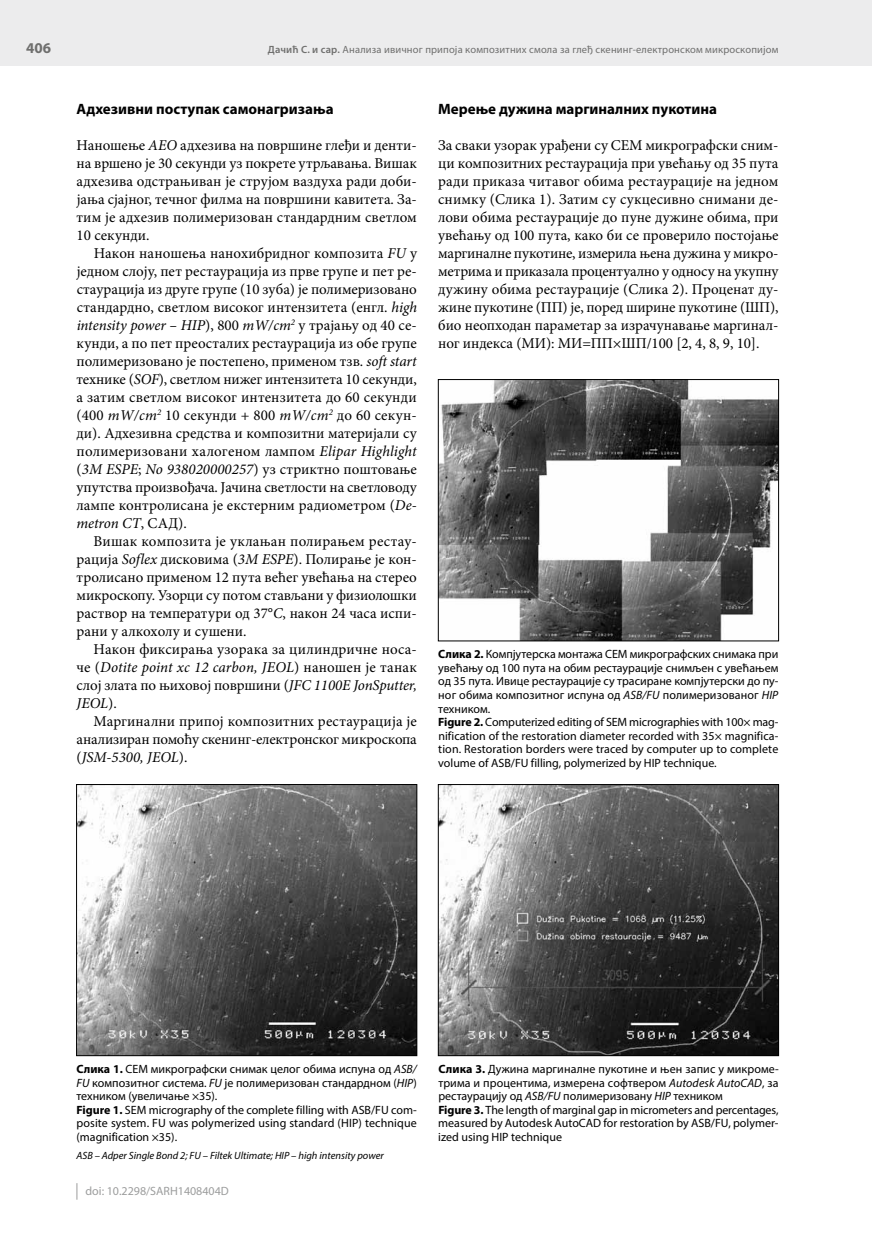
<style>
.page{position:relative;width:872px;height:1234px;background:#fff}
.page>*{position:absolute;margin:0;border:0;box-sizing:border-box;transform-origin:0 0}
.t1{font:15px/18px "Minion Pro";color:#000;text-align:justify}
.t2{font:700 15px "Myriad Pro";color:#000}
.t3{font:700 15px "Myriad Pro";color:#6f6f6e}
.t4{font:12px/13.5px "Myriad Pro";color:#000}
.t5{font:12px "Myriad Pro";color:#9c9d9d}
.t6{font:10.5px "Myriad Pro";letter-spacing:.015em;color:#6f6f6e}
.t7{font:italic 10.5px "Myriad Pro";color:#000}
.s1{font-weight:600}
.s2{font-style:italic}
.s3{font-weight:700}
</style>
<div class="page">
<div style="left:0;top:0;width:872px;height:66px;background:#ececed"></div>
<svg style="left:77px;top:1183px;width:1px;height:16px"></svg>
<img style="left:78px;top:786px;width:337px;height:267px">
<div style="left:76px;top:784px;width:341px;height:271px;border:1px solid #000"></div>
<img style="left:440px;top:381px;width:336px;height:258px">
<div style="left:438px;top:379px;width:340px;height:262px;border:1px solid #000"></div>
<img style="left:440px;top:786px;width:336px;height:267px">
<div style="left:438px;top:784px;width:340px;height:271px;border:1px solid #000"></div>
<p class="t3" style="left:26px;top:38px;width:26px">406</p>
<p class="t6" style="left:268px;top:43px;width:512px"><span class="s1">Дачић С. и сар.</span> Анализа ивичног припоја композитних смола за глеђ скенинг-електронском микроскопијом</p>
<p class="t2" style="left:77px;top:99px;width:259px">Адхезивни поступак самонагризања</p>
<p class="t1" style="left:77px;top:136px;width:342px">На-но-ше-ње <span class="s2">AEO</span> ад-хе-зи-ва на по-вр-ши-не гле-ђи и ден-ти&shy;на вр-ше-но је 30 се-кун-ди уз по-кре-те утр-ља-ва-ња. Ви-шак ад-хе-зи-ва од-стра-њи-ван је стру-јом ва-зду-ха ра-ди до-би&shy;ја-ња сјај-ног, теч-ног фил-ма на по-вр-ши-ни ка-ви-те-та. За&shy;тим је ад-хе-зив по-ли-ме-ри-зо-ван стан-дард-ним све-тлом 10 се-кун-ди.</p>
<p class="t1" style="left:76px;top:244px;width:342px;text-indent:17px">На-кон на-но-ше-ња на-но-хи-брид-ног ком-по-зи-та <span class="s2">FU</span> у јед-ном сло-ју, пет ре-ста-у-ра-ци-ја из пр-ве гру-пе и пет ре&shy;ста-у-ра-ци-ја из дру-ге гру-пе (10 зу-ба) је по-ли-ме-ри-зо-ва-но стан-дард-но, све-тлом ви-со-ког ин-тен-зи-те-та (енгл. <span class="s2">high intensity power – HIP</span>), 800 <span class="s2">mW/cm</span><sup>2</sup> у тра-ја-њу од 40 се&shy;кун-ди, а по пет пре-о-ста-лих ре-ста-у-ра-ци-ја из обе гру-пе по-ли-ме-ри-зо-ва-но је по-сте-пе-но, при-ме-ном тзв. <span class="s2">soft start </span>тех-ни-ке (<span class="s2">SOF</span>), све-тлом ни-жег ин-тен-зи-те-та 10 се-кун-ди, а за-тим све-тлом ви-со-ког ин-тен-зи-те-та до 60 се-кун-ди (400 <span class="s2">mW/cm</span><sup>2</sup> 10 се-кун-ди + 800 <span class="s2">mW/cm</span><sup>2</sup> до 60 се-кун&shy;ди). Ад-хе-зив-на сред-ства и ком-по-зит-ни ма-те-ри-ја-ли су по-ли-ме-ри-зо-ва-ни ха-ло-ге-ном лам-пом <span class="s2">Elipar Highlight </span>(<span class="s2">3M ESPE</span>; <span class="s2">No 938020000257</span>) уз стрикт-но по-што-ва-ње упут-ства про-из-во-ђа-ча. Ја-чи-на све-тло-сти на све-тло-во-ду лам-пе кон-тро-ли-са-на је екс-тер-ним ра-ди-о-ме-тром (<span class="s2">De&shy;metron CT</span>, САД).</p>
<p class="t1" style="left:77px;top:532px;width:342px;text-indent:17px">Ви-шак ком-по-зи-та је укла-њан по-ли-ра-њем ре-ста-у&shy;ра-ци-ја <span class="s2">Soflex</span> дис-ко-ви-ма (<span class="s2">3M ESPE</span>). По-ли-ра-ње је кон&shy;тро-ли-са-но при-ме-ном 12 пу-та ве-ћег уве-ћа-ња на сте-рео ми-кро-ско-пу. Узор-ци су по-том ста-вља-ни у фи-зи-о-ло-шки рас-твор на тем-пе-ра-ту-ри од 37°<span class="s2">C</span>, на-кон 24 ча-са ис-пи&shy;ра-ни у ал-ко-хо-лу и су-ше-ни.</p>
<p class="t1" style="left:77px;top:640px;width:342px;text-indent:17px">На-кон фик-си-ра-ња узо-ра-ка за ци-лин-дрич-не но-са&shy;че (<span class="s2">Dotite point xc 12 carbon, JEOL</span>) на-но-шен је та-нак слој зла-та по њи-хо-вој по-вр-ши-ни (<span class="s2">JFC 1100E JonSputter, JEOL</span>).</p>
<p class="t1" style="left:77px;top:712px;width:342px;text-indent:17px">Мар-ги-нал-ни при-пој ком-по-зит-них ре-ста-у-ра-ци-ја је ана-ли-зи-ран по-мо-ћу ске-нинг-елек-трон-ског ми-кро-ско-па (<span class="s2">JSM-5300, JEOL</span>).</p>
<p class="t2" style="left:438px;top:99px;width:280px">Мерење дужина маргиналних пукотина</p>
<p class="t1" style="left:438px;top:136px;width:342px">За сва-ки узо-рак ура-ђе-ни су СЕМ ми-кро-граф-ски сним&shy;ци ком-по-зит-них ре-ста-у-ра-ци-ја при уве-ћа-њу од 35 пу-та ра-ди при-ка-за чи-та-вог оби-ма ре-ста-у-ра-ци-је на јед-ном сним-ку (Сли-ка 1). За-тим су сук-це-сив-но сни-ма-ни де&shy;ло-ви оби-ма ре-ста-у-ра-ци-је до пу-не ду-жи-не оби-ма, при уве-ћа-њу од 100 пу-та, ка-ко би се про-ве-ри-ло по-сто-ја-ње мар-ги-нал-не пу-ко-ти-не, из-ме-ри-ла ње-на ду-жи-на у ми-кро&shy;ме-три-ма и при-ка-за-ла про-цен-ту-ал-но у од-но-су на укуп-ну ду-жи-ну оби-ма ре-ста-у-ра-ци-је (Сли-ка 2). Про-це-нат ду&shy;жи-не пу-ко-ти-не (ПП) је, по-ред ши-ри-не пу-ко-ти-не (ШП), био нео-п-хо-дан па-ра-ме-тар за из-ра-чу-на-ва-ње мар-ги-нал&shy;ног ин-дек-са (МИ): МИ=ПП×ШП/100 [2, 4, 8, 9, 10].</p>
<p class="t4" style="left:438px;top:647px;width:342px"><span class="s3">Слика 2.</span> Компјутерска монтажа СЕМ микрографских снимака при увећању од 100 пута на обим рестаурације снимљен с увећањем од 35 пута. Ивице рестаурације су трасиране компјутерски до пу&shy;ног обима композитног испуна од <span class="s2">ASB/FU</span> полимеризованог <span class="s2">HIP </span>техником.<br><span class="s3">Figure 2.</span> Computerized editing of SEM micrographies with 100× mag&shy;nification of the restoration diameter recorded with 35× magnifica&shy;tion. Restoration borders were traced by computer up to complete volume of ASB/FU filling, polymerized by HIP technique.</p>
<p class="t4" style="left:76px;top:1062px;width:342px"><span class="s3">Слика 1.</span> СЕМ микрографски снимак целог обима испуна од <span class="s2">ASB/ FU</span> композитног система. <span class="s2">FU</span> је полимеризован стандардном (<span class="s2">HIP</span>) техником (увеличање ×35).<br><span class="s3">Figure 1.</span> SEM micrography of the complete filling with ASB/FU com&shy;posite system. FU was polymerized using standard (HIP) technique (magnification ×35).</p>
<p class="t7" style="left:76px;top:1148px;width:309px">ASB – Adper Single Bond 2; FU – Filtek Ultimate; HIP – high intensity power</p>
<p class="t5" style="left:86px;top:1183px;width:145px">doi: 10.2298/SARH1408404D</p>
<p class="t4" style="left:438px;top:1062px;width:342px"><span class="s3">Слика 3.</span> Дужина маргиналне пукотине и њен запис у микроме&shy;трима и процентима, измерена софтвером <span class="s2">Auto-desk Auto-CAD</span>, за рестаурацију од <span class="s2">ASB/FU</span> полимеризовану <span class="s2">HIP</span> техником<br><span class="s3">Figure 3.</span> The length of marginal gap in micrometers and percentages, measured by Autodesk AutoCAD for restoration by ASB/FU, polymer&shy;ized using HIP technique</p>
</div>
